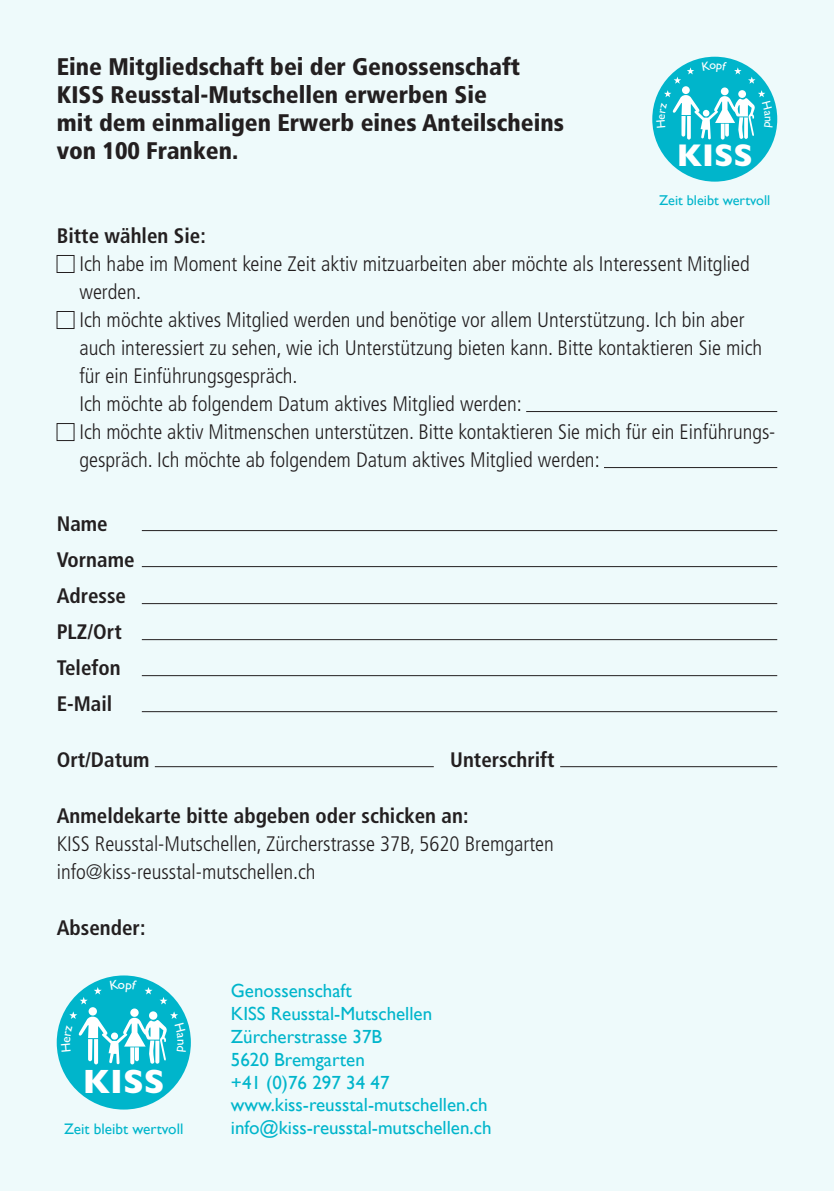
<style>
.page{position:relative;width:834px;height:1191px;background:#fff}
.page>*{position:absolute;margin:0;border:0;box-sizing:border-box;transform-origin:0 0}
.t1{font:700 34px "Gill Sans";color:#fff}
.t2{font:700 31.8px "Gill Sans";color:#fff}
.t3{font:900 condensed 24px/28px "Frutiger";color:#231f20}
.t4{font:300 condensed 21px/28px "Frutiger";color:#231f20}
.t5{font:700 condensed 21px/36px "Frutiger";color:#231f20}
.t6{font:19px/22.8px "Gill Sans";color:#00b5cb}
.t7{font:15.2px "Gill Sans";color:#00b5cb}
.t8{font:14.2px "Gill Sans";color:#00b5cb}
</style>
<div class="page">
<div style="left:0;top:0;width:833px;height:1191px;background:#eefafb"></div>
<div style="left:57px;top:255px;width:17px;height:18px;border:1px solid #231f20"></div>
<div style="left:57px;top:311px;width:17px;height:18px;border:1px solid #231f20"></div>
<hr style="left:526px;top:411px;width:251px;height:1px;background:#231f20">
<div style="left:57px;top:423px;width:17px;height:18px;border:1px solid #231f20"></div>
<hr style="left:604px;top:467px;width:173px;height:1px;background:#231f20">
<hr style="left:142px;top:530px;width:635px;height:1px;background:#231f20">
<hr style="left:142px;top:566px;width:635px;height:1px;background:#231f20">
<hr style="left:142px;top:603px;width:635px;height:1px;background:#231f20">
<hr style="left:142px;top:639px;width:635px;height:1px;background:#231f20">
<hr style="left:142px;top:675px;width:635px;height:1px;background:#231f20">
<hr style="left:142px;top:711px;width:635px;height:1px;background:#231f20">
<hr style="left:155px;top:766px;width:278px;height:1px;background:#231f20">
<hr style="left:560px;top:766px;width:217px;height:1px;background:#231f20">
<div style="left:652px;top:57px;width:125px;height:125px;background:#00b5cb;border-radius:50%"></div>
<svg style="left:748px;top:77px;width:7px;height:7px"></svg>
<svg style="left:673px;top:67px;width:21px;height:17px"></svg>
<svg style="left:734px;top:67px;width:7px;height:7px"></svg>
<svg style="left:720px;top:87px;width:8px;height:8px"></svg>
<svg style="left:681px;top:86px;width:8px;height:8px"></svg>
<div style="left:57px;top:975px;width:134px;height:134px;background:#00b5cb;border-radius:50%"></div>
<svg style="left:80px;top:997px;width:8px;height:7px"></svg>
<svg style="left:159px;top:997px;width:8px;height:7px"></svg>
<svg style="left:94px;top:987px;width:8px;height:7px"></svg>
<svg style="left:144px;top:987px;width:8px;height:7px"></svg>
<svg style="left:130px;top:1008px;width:9px;height:8px"></svg>
<div style="left:89px;top:1007px;width:8px;height:8px;background:#fff;border-radius:50%"></div>
<svg style="left:656px;top:90px;width:117px;height:50px"></svg>
<svg style="left:61px;top:1011px;width:125px;height:53px"></svg>
<p class="t3" style="left:57px;top:52px;width:508px">Eine Mitgliedschaft bei der Genossenschaft KISS Reusstal-Mutschellen erwerben Sie<br>mit dem einmaligen Erwerb eines Anteilscheins von 100 Franken.</p>
<h2 class="t2" style="left:676px;top:137px;width:78px">KISS</h2>
<p class="t8" style="left:659px;top:191px;width:113px">Zeit bleibt wertvoll</p>
<p class="t5" style="left:57px;top:217px;width:151px">Bitte wählen Sie:</p>
<p class="t4" style="left:79px;top:250px;width:697px">Ich habe im Moment keine Zeit aktiv mitzuarbeiten aber möchte als Interessent Mitglied werden.<br>Ich möchte aktives Mitglied werden und benötige vor allem Unterstützung. Ich bin aber auch interessiert zu sehen, wie ich Unterstützung bieten kann. Bitte kontaktieren Sie mich für ein Einführungsgespräch.<br>Ich möchte ab folgendem Datum aktives Mitglied werden:<br>Ich möchte aktiv Mitmenschen unterstützen. Bitte kontaktieren Sie mich für ein Einführungs&shy;gespräch. Ich möchte ab folgendem Datum aktives Mitglied werden:</p>
<p class="t5" style="left:57px;top:505px;width:79px">Name<br>Vorname<br>Adresse<br>PLZ/Ort<br>Telefon<br>E-Mail</p>
<p class="t5" style="left:57px;top:741px;width:94px">Ort/Datum</p>
<p class="t5" style="left:450px;top:741px;width:106px">Unterschrift</p>
<p class="t5" style="left:57px;top:797px;width:413px">Anmeldekarte bitte abgeben oder schicken an:</p>
<p class="t4" style="left:57px;top:830px;width:498px">KISS Reusstal-Mutschellen, Zürcherstrasse 37B, 5620 Bremgarten info@kiss-reusstal-mutschellen.ch</p>
<p class="t5" style="left:57px;top:909px;width:90px">Absender:</p>
<h1 class="t1" style="left:83px;top:1061px;width:83px">KISS</h1>
<p class="t7" style="left:64px;top:1120px;width:121px">Zeit bleibt wertvoll</p>
<p class="t6" style="left:231px;top:979px;width:262px">Genossenschaft<br>KISS Reusstal-Mutschellen<br>Zürcherstrasse 37B<br>5620 Bremgarten<br>+41 (0)76 297 34 47 www.kiss-reusstal-mutschellen.ch info@kiss-reusstal-mutschellen.ch</p>
</div>
